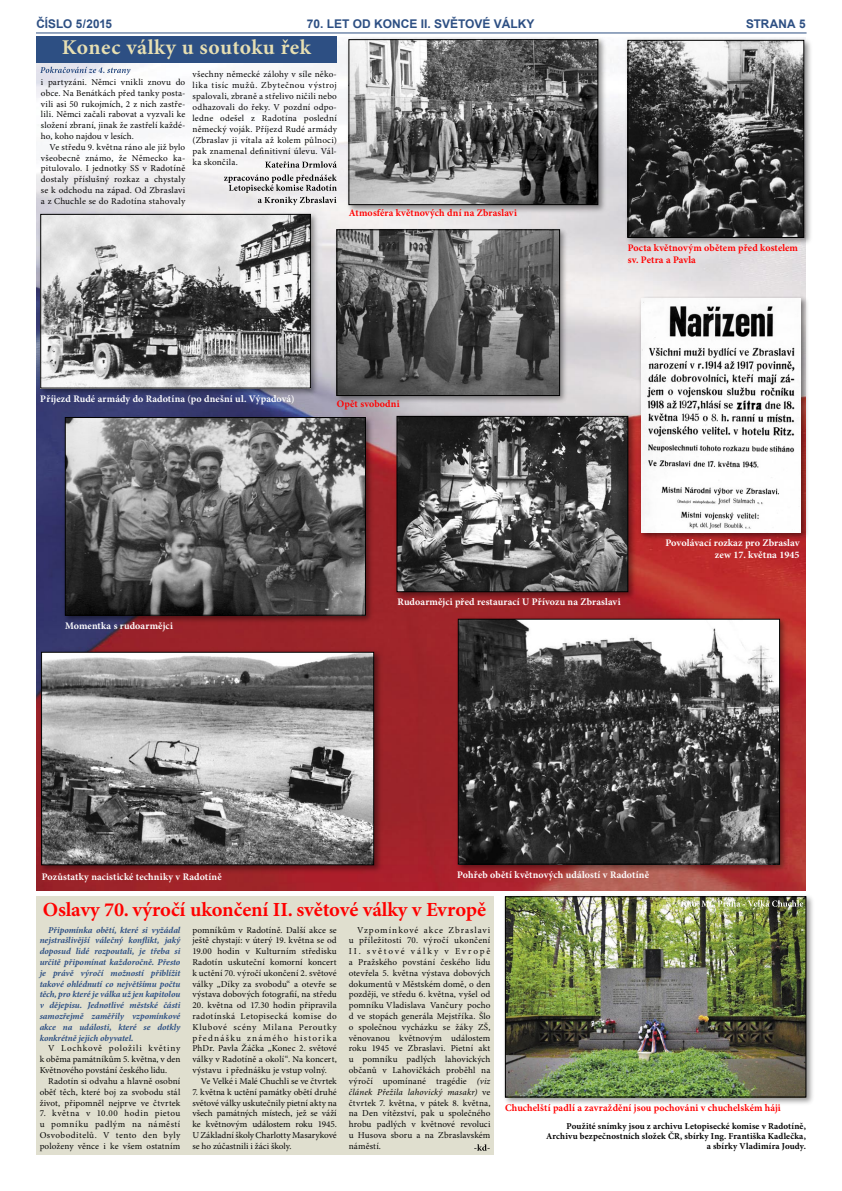
<style>
.page{position:relative;width:842px;height:1191px;background:#fff}
.page>*{position:absolute;margin:0;border:0;box-sizing:border-box;transform-origin:0 0}
.Normální{font:700 21px "Minion Pro";letter-spacing:.02em;color:#e7dfb2}
.Normální-2{font:700 20px "Minion Pro";letter-spacing:-.01em;color:#f00}
.t1{font:700 12px "Arial";color:#2d4f83}
.á{font:700 10px "Minion Pro";letter-spacing:.005em;color:#fff}
.t2{font:700 10px "Minion Pro";letter-spacing:.01em;color:#f00}
.Normální-3{font:9px/10.8px "Minion Pro";letter-spacing:.01em;color:#000;text-align:justify}
.Normální__web{font:9px/10.8px "Minion Pro";letter-spacing:.01em;color:#000;text-align:justify}
.Normální-4{font:italic 700 9px/10.8px "Minion Pro";letter-spacing:-.005em;color:#2d4f83;text-align:justify}
.Paragraph{font:9px/10.8px "Minion Pro";letter-spacing:.01em;color:#000;text-align:justify}
.t3{font:700 9px "Minion Pro";letter-spacing:.02em;color:#000}
.Normální-5{font:9px "Minion Pro";letter-spacing:-.01em;color:#000}
.s1{font-style:italic}
</style>
<div class="page">
<img style="left:37px;top:46px;width:769px;height:844px">
<div style="left:36px;top:896px;width:457px;height:258px;background:#e0dfcf"></div>
<div style="left:62px;top:414px;width:313px;height:210px;background:#000;opacity:.47"></div>
<img style="left:67px;top:419px;width:297px;height:194px">
<div style="left:65px;top:417px;width:301px;height:198px;border:1px solid #000"></div>
<hr style="left:36px;top:32px;width:770px;height:1px;background:#2d4f83">
<svg style="left:40px;top:67px;width:90px;height:8px"></svg>
<div style="left:36px;top:36px;width:301px;height:26px;background:#2d4f83"></div>
<div style="left:37px;top:211px;width:283px;height:186px;background:#000;opacity:.43"></div>
<img style="left:43px;top:216px;width:265px;height:170px">
<div style="left:41px;top:214px;width:269px;height:174px;border:1px solid #000"></div>
<div style="left:38px;top:648px;width:345px;height:226px;background:#000;opacity:.43"></div>
<img style="left:43px;top:654px;width:329px;height:209px">
<div style="left:41px;top:652px;width:333px;height:213px;border:1px solid #000"></div>
<div style="left:345px;top:36px;width:262px;height:178px;background:#000;opacity:.43"></div>
<img style="left:351px;top:42px;width:245px;height:161px">
<div style="left:349px;top:40px;width:249px;height:165px;border:1px solid #000"></div>
<div style="left:333px;top:226px;width:236px;height:179px;background:#000;opacity:.43"></div>
<img style="left:339px;top:232px;width:219px;height:161px">
<div style="left:337px;top:230px;width:223px;height:165px;border:1px solid #000"></div>
<div style="left:393px;top:412px;width:244px;height:189px;background:#000;opacity:.43"></div>
<img style="left:399px;top:418px;width:227px;height:172px">
<div style="left:397px;top:416px;width:231px;height:176px;border:1px solid #000"></div>
<div style="left:625px;top:37px;width:188px;height:209px;background:#000;opacity:.43"></div>
<img style="left:630px;top:42px;width:172px;height:193px">
<div style="left:628px;top:40px;width:176px;height:197px;border:1px solid #000"></div>
<div style="left:455px;top:616px;width:334px;height:257px;background:#000;opacity:.43"></div>
<img style="left:460px;top:621px;width:318px;height:241px">
<div style="left:458px;top:619px;width:322px;height:245px;border:1px solid #000"></div>
<div style="left:502px;top:893px;width:313px;height:213px;background:#000;opacity:.43"></div>
<img style="left:507px;top:898px;width:297px;height:197px">
<div style="left:505px;top:896px;width:301px;height:201px;border:1px solid #000"></div>
<svg style="left:265px;top:161px;width:72px;height:7px"></svg>
<svg style="left:474px;top:1144px;width:16px;height:6px"></svg>
<div style="left:638px;top:295px;width:171px;height:246px;background:#000;opacity:.49"></div>
<img style="left:641px;top:298px;width:160px;height:234px">
<svg style="left:224px;top:174px;width:113px;height:31px"></svg>
<svg style="left:681px;top:899px;width:122px;height:7px"></svg>
<p class="t1" style="left:37px;top:16px;width:77px">ČÍSLO 5/2015</p>
<p class="t1" style="left:307px;top:16px;width:229px">70. LET OD KONCE II. SVĚTOVÉ VÁLKY</p>
<p class="t1" style="left:746px;top:16px;width:61px">STRANA 5</p>
<p class="Normální" style="left:62px;top:35px;width:250px">Konec války u soutoku řek</p>
<p class="Paragraph" style="left:41px;top:77px;width:146px">i partyzáni. Němci vnikli znovu do obce. Na Benátkách před tanky posta&shy;vili asi 50 rukojmích, 2 z nich zastře&shy;lili. Němci začali rabovat a vyzvali ke složení zbraní, jinak že zastřelí každé&shy;ho, koho najdou v lesích.</p>
<p class="Normální-3" style="left:41px;top:142px;width:146px;text-indent:9px">Ve středu 9. května ráno ale již bylo všeobecně známo, že Německo ka&shy;pitulovalo. I jednotky SS v Radotíně dostaly příslušný rozkaz a chystaly se k odchodu na západ. Od Zbraslavi a z Chuchle se do Radotína stahovaly</p>
<p class="Normální-3" style="left:193px;top:68px;width:146px">všechny německé zálohy v síle něko&shy;lika tisíc mužů. Zbytečnou výstroj spalovali, zbraně a střelivo ničili nebo odhazovali do řeky. V pozdní odpo&shy;ledne odešel z Radotína poslední německý voják. Příjezd Rudé armády (Zbraslav ji vítala až kolem půlnoci) pak znamenal definitivní úlevu. Vál&shy;ka skončila.</p>
<p class="t2" style="left:349px;top:207px;width:170px">Atmosféra květnových dní na Zbraslavi</p>
<p class="á" style="left:40px;top:393px;width:256px">Příjezd Rudé armády do Radotína (po dnešní ul. Výpadová)</p>
<p class="t2" style="left:337px;top:398px;width:65px">Opět svobodni</p>
<p class="t2" style="left:628px;top:242px;width:172px">Pocta květnovým obětem před kostelem</p>
<p class="t2" style="left:628px;top:254px;width:70px">sv. Petra a Pavla</p>
<p class="á" style="left:665px;top:537px;width:136px">Povolávací rozkaz pro Zbraslav</p>
<p class="á" style="left:715px;top:549px;width:86px">zew 17. května 1945</p>
<p class="á" style="left:65px;top:619px;width:109px">Momentka s rudoarmějci</p>
<p class="á" style="left:42px;top:870px;width:182px">Pozůstatky nacistické techniky v Radotíně</p>
<p class="á" style="left:398px;top:596px;width:225px">Rudoarmějci před restaurací U Přívozu na Zbraslavi</p>
<p class="á" style="left:457px;top:869px;width:194px">Pohřeb obětí květnových událostí v Radotíně</p>
<p class="Normální-2" style="left:43px;top:897px;width:445px">Oslavy 70. výročí ukončení II. světové války v Evropě</p>
<p class="Normální__web" style="left:192px;top:924px;width:146px">pomníkům v Radotíně. Další akce se ještě chystají: v úterý 19. května se od 19.00 hodin v Kulturním středisku Radotín uskuteční komorní koncert k uctění 70. výročí ukončení 2. světové války „Díky za svobodu“ a otevře se výstava dobových fotografií, na středu</p>
<p class="Normální__web" style="left:192px;top:1000px;width:146px">20. května od 17.30 hodin připravila radotínská Letopisecká komise do Klubové scény Milana Peroutky přednášku známého historika PhDr. Pavla Žáčka „Konec 2. světové války v Radotíně a okolí“. Na koncert, výstavu i přednášku je vstup volný.</p>
<p class="Normální-5" style="left:201px;top:1075px;width:137px">Ve Velké i Malé Chuchli se ve čtvrtek</p>
<p class="Normální-3" style="left:192px;top:1086px;width:146px">7. května k uctění památky obětí druhé světové války uskutečnily pietní akty na všech památných místech, jež se váží ke květnovým událostem roku 1945.<br>U Základní školy Charlotty Masarykové se ho zúčastnili i žáci školy.</p>
<p class="Normální-3" style="left:349px;top:924px;width:143px;text-indent:9px">Vzpomínkové akce Zbraslavi u příležitosti 70. výročí ukončení II. světové války v Evropě a Pražského povstání českého lidu otevřela 5. května výstava dobových dokumentů v Městském domě, o den později, ve středu 6. května, vyšel od pomníku Vladislava Vančury pocho d ve stopách generála Mejstříka. Šlo o společnou vycházku se žáky ZŠ, věnovanou květnovým událostem roku 1945 ve Zbraslavi. Pietní akt u pomníku padlých lahovických občanů v Lahovičkách proběhl na výročí upomínané tragédie <span class="s1">(viz článek Přežila lahovický masakr)</span> ve čtvrtek 7. května, v pátek 8. května, na Den vítězství, pak u společného hrobu padlých v květnové revoluci u Husova sboru a na Zbraslavském náměstí.</p>
<p class="Normální-4" style="left:40px;top:924px;width:142px;text-indent:9px">Připomínka obětí, které si vyžádal nejstrašlivější válečný konflikt, jaký doposud lidé rozpoutali, je třeba si určitě připomínat každoročně. Přesto je právě výročí možností přiblížit takové ohlédnutí co největšímu počtu těch, pro které je válka už jen kapitolou v dějepisu. Jednotlivé městské části samozřejmě zaměřily vzpomínkové akce na události, které se dotkly konkrétně jejich obyvatel.</p>
<p class="Normální__web" style="left:40px;top:1043px;width:142px;text-indent:9px">V Lochkově položili květiny k oběma památníkům 5. května, v den Květnového povstání českého lidu.</p>
<p class="Normální__web" style="left:40px;top:1075px;width:142px;text-indent:9px">Radotín si odvahu a hlavně osobní oběť těch, které boj za svobodu stál život, připomněl nejprve ve čtvrtek</p>
<p class="Normální__web" style="left:40px;top:1108px;width:142px">7. května v 10.00 hodin pietou u pomníku padlým na náměstí Osvoboditelů. V tento den byly položeny věnce i ke všem ostatním</p>
<p class="t2" style="left:505px;top:1101px;width:277px">Chuchelští padlí a zavraždění jsou pochováni v chuchelském háji</p>
<p class="t3" style="left:567px;top:1121px;width:241px">Použité snímky jsou z archivu Letopisecké komise v Radotíně,</p>
<p class="t3" style="left:546px;top:1131px;width:262px">Archivu bezpečnostních složek ČR, sbírky Ing. Františka Kadlečka,</p>
<p class="t3" style="left:707px;top:1141px;width:101px">a sbírky Vladimíra Joudy.</p>
</div>
